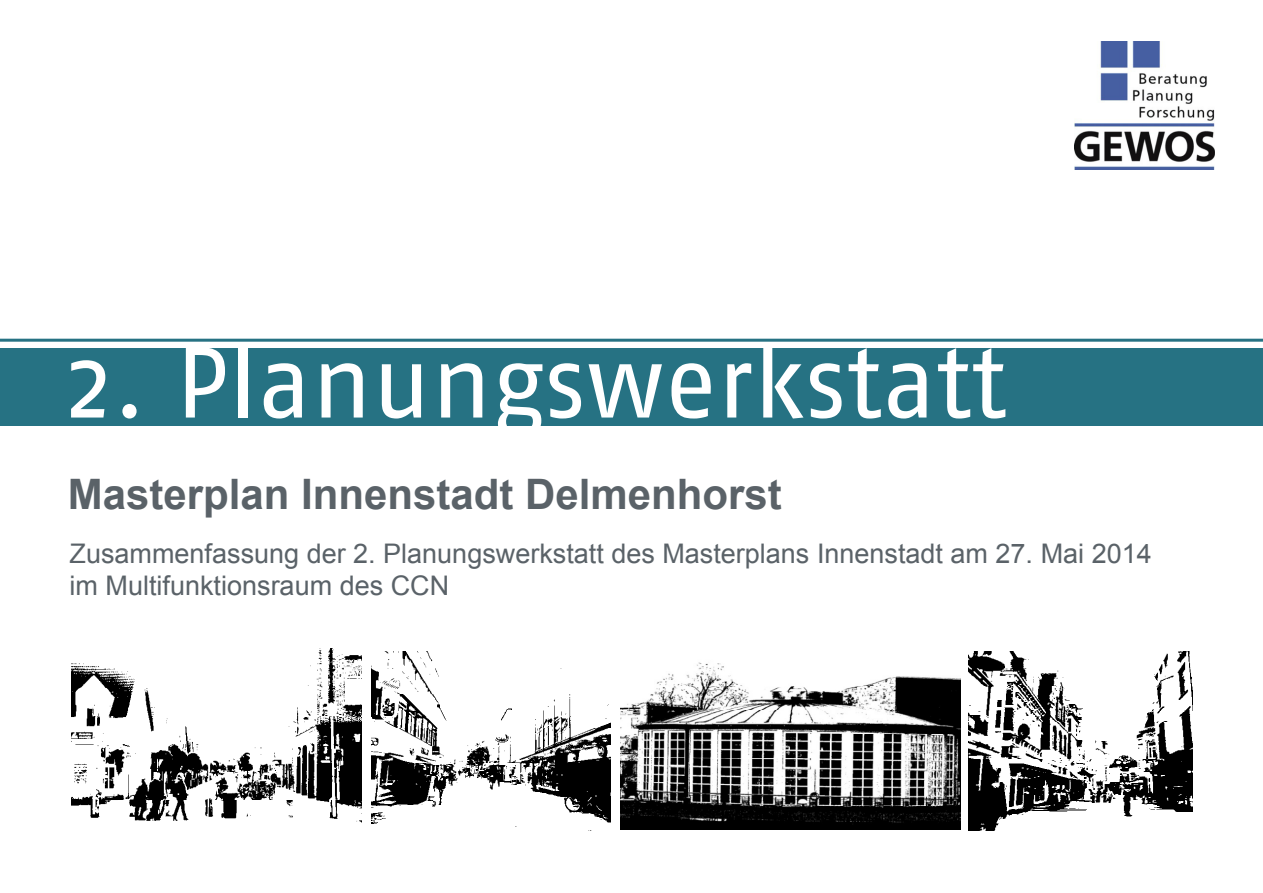
<style>
.page{position:relative;width:1263px;height:893px;background:#fff}
.page>*{position:absolute;margin:0;border:0;box-sizing:border-box;transform-origin:0 0}
.t1{font:100.5px "Fago No";color:#fff}
.t2{font:700 42px "Arial";color:#5a6268}
.t3{font:27px "Arial";color:#5a6268}
</style>
<div class="page">
<img style="left:1074px;top:42px;width:141px;height:127px">
<div style="left:0;top:349px;width:1263px;height:77px;background:#267283"></div>
<img style="left:71px;top:649px;width:290px;height:173px">
<img style="left:371px;top:651px;width:239px;height:180px">
<img style="left:620px;top:662px;width:340px;height:167px">
<img style="left:968px;top:652px;width:224px;height:179px">
<hr style="left:0;top:339px;width:1263px;height:3px;background:#267283">
<p class="t1" style="left:67px;top:326px;width:941px">2. Planungswerkstatt</p>
<p class="t2" style="left:68px;top:466px;width:716px">Masterplan Innenstadt Delmenhorst</p>
<p class="t3" style="left:70px;top:535px;width:1083px">Zusammenfassung der 2. Planungswerkstatt des Masterplans Innenstadt am 27. Mai 2014</p>
<p class="t3" style="left:70px;top:568px;width:381px">im Multifunktionsraum des CCN</p>
</div>
